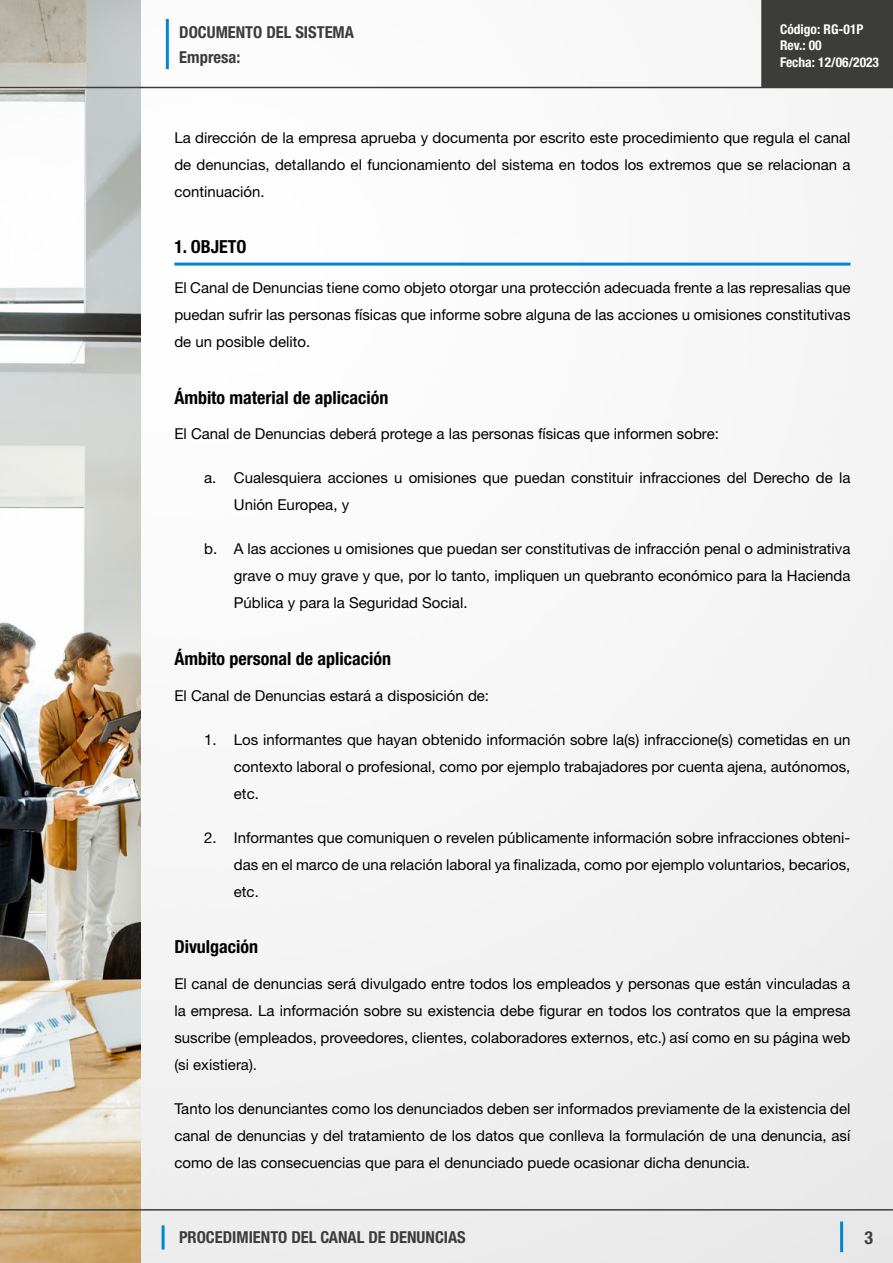
<style>
.page{position:relative;width:893px;height:1263px;background:#fff}
.page>*{position:absolute;margin:0;border:0;box-sizing:border-box;transform-origin:0 0}
.t1{font:700 condensed 18px "Helvetica Neue LT Std";color:#000}
.t2{font:700 condensed 18px "Helvetica Neue LT Std";color:#3c3c3b}
.t3{font:700 condensed 16.5px "Helvetica Neue LT Std";color:#3c3c3b}
.t4{font:15px/27px "Helvetica Neue LT Std";color:#000;text-align:justify}
.t5{font:700 condensed 13.5px/16.2px "Helvetica Neue LT Std";color:#fff}
</style>
<div class="page">
<img style="left:140px;top:0;width:753px;height:1263px">
<img style="left:0;top:0;width:140px;height:1263px">
<div style="left:762px;top:0;width:131px;height:87px;background:#3c3c3b"></div>
<hr style="left:761px;top:0;width:2px;height:87px;background:#3c3c3b">
<hr style="left:162px;top:1225px;width:3px;height:24px;background:#08c">
<hr style="left:0;top:1209px;width:893px;height:1px;background:#3c3c3b">
<hr style="left:0;top:87px;width:893px;height:1px;background:#3c3c3b">
<hr style="left:840px;top:1221px;width:3px;height:31px;background:#08c">
<hr style="left:166px;top:19px;width:3px;height:50px;background:#08c">
<hr style="left:174px;top:263px;width:676px;height:3px;background:#08c">
<p class="t3" style="left:179px;top:22px;width:176px">DOCUMENTO DEL SISTEMA</p>
<p class="t3" style="left:179px;top:47px;width:63px">Empresa:</p>
<p class="t5" style="left:780px;top:21px;width:101px">Código: RG-01P<br>Rev.: 00<br>Fecha: 12/06/2023</p>
<p class="t4" style="left:174px;top:123px;width:678px">La dirección de la empresa aprueba y documenta por escrito este procedimiento que regula el canal de denuncias, detallando el funcionamiento del sistema en todos los extremos que se relacionan a continuación.</p>
<p class="t1" style="left:174px;top:236px;width:74px">1. OBJETO</p>
<p class="t4" style="left:174px;top:274px;width:678px">El Canal de Denuncias tiene como objeto otorgar una protección adecuada frente a las represalias que puedan sufrir las personas físicas que informe sobre alguna de las acciones u omisiones constitutivas de un posible delito.</p>
<p class="t1" style="left:174px;top:387px;width:216px">Ámbito material de aplicación</p>
<p class="t4" style="left:174px;top:420px;width:546px">El Canal de Denuncias deberá protege a las personas físicas que informen sobre:</p>
<p class="t4" style="left:234px;top:464px;width:618px;text-indent:-30px">a. Cualesquiera acciones u omisiones que puedan constituir infracciones del Derecho de la<br>Unión Europea, y</p>
<p class="t4" style="left:234px;top:535px;width:618px;text-indent:-30px">b. A las acciones u omisiones que puedan ser constitutivas de infracción penal o administrativa grave o muy grave y que, por lo tanto, impliquen un quebranto económico para la Hacienda Pública y para la Seguridad Social.</p>
<p class="t1" style="left:174px;top:648px;width:218px">Ámbito personal de aplicación</p>
<p class="t4" style="left:174px;top:682px;width:316px">El Canal de Denuncias estará a disposición de:</p>
<p class="t4" style="left:234px;top:726px;width:618px;text-indent:-30px">1. Los informantes que hayan obtenido información sobre la(s) infraccione(s) cometidas en un contexto laboral o profesional, como por ejemplo trabajadores por cuenta ajena, autónomos, etc.</p>
<p class="t4" style="left:234px;top:824px;width:618px;text-indent:-30px">2. Informantes que comuniquen o revelen públicamente información sobre infracciones obteni&shy;das en el marco de una relación laboral ya finalizada, como por ejemplo voluntarios, becarios, etc.</p>
<p class="t1" style="left:174px;top:936px;width:85px">Divulgación</p>
<p class="t4" style="left:174px;top:970px;width:678px">El canal de denuncias será divulgado entre todos los empleados y personas que están vinculadas a la empresa. La información sobre su existencia debe figurar en todos los contratos que la empresa suscribe (empleados, proveedores, clientes, colaboradores externos, etc.) así como en su página web (si existiera).</p>
<p class="t4" style="left:174px;top:1095px;width:678px">Tanto los denunciantes como los denunciados deben ser informados previamente de la existencia del canal de denuncias y del tratamiento de los datos que conlleva la formulación de una denuncia, así como de las consecuencias que para el denunciado puede ocasionar dicha denuncia.</p>
<p class="t3" style="left:179px;top:1227px;width:288px">PROCEDIMIENTO DEL CANAL DE DENUNCIAS</p>
<p class="t2" style="left:865px;top:1226px;width:10px">3</p>
</div>
